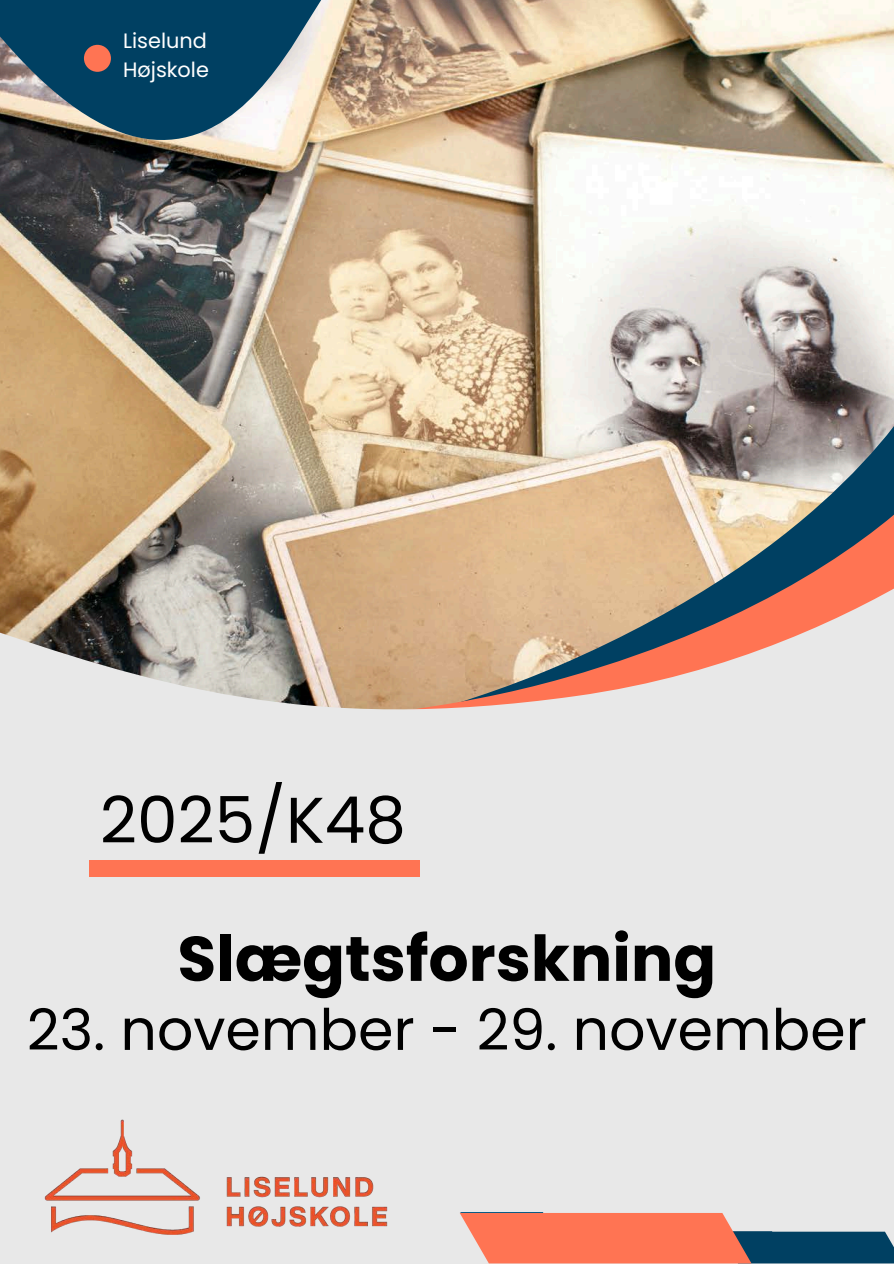
<style>
.page{position:relative;width:894px;height:1264px;background:#fff}
.page>*{position:absolute;margin:0;border:0;box-sizing:border-box;transform-origin:0 0}
.t1{font:64.5px "Poppins";color:#000}
.t2{font:700 63px "Poppins";color:#000}
.t3{font:57px "Poppins";color:#000}
.t4{font:20.85px/28.7px "Poppins";color:#fff}
</style>
<div class="page">
<div style="left:0;top:0;width:893px;height:1263px;background:#e8e8e8"></div>
<img style="left:0;top:0;width:893px;height:370px">
<img style="left:0;top:370px;width:893px;height:111px">
<svg style="left:0;top:481px;width:893px;height:86px;background:#bea88b"></svg>
<svg style="left:0;top:567px;width:893px;height:143px"></svg>
<svg style="left:0;top:0;width:447px;height:152px;background:#677a7e"></svg>
<div style="left:89px;top:860px;width:331px;height:16px;background:#ff7453"></div>
<div style="left:84px;top:45px;width:27px;height:27px;background:#ff7453;border-radius:50%"></div>
<svg style="left:460px;top:1212px;width:433px;height:51px"></svg>
<img style="left:44px;top:1119px;width:344px;height:116px">
<h2 class="t4" style="left:123px;top:27px;width:87px">Liselund<br>Højskole</h2>
<h1 class="t1" style="left:100px;top:775px;width:307px">2025/K48</h1>
<p class="t2" style="left:177px;top:914px;width:540px">Slægtsforskning</p>
<p class="t3" style="left:27px;top:990px;width:841px">23. november - 29. november</p>
</div>
